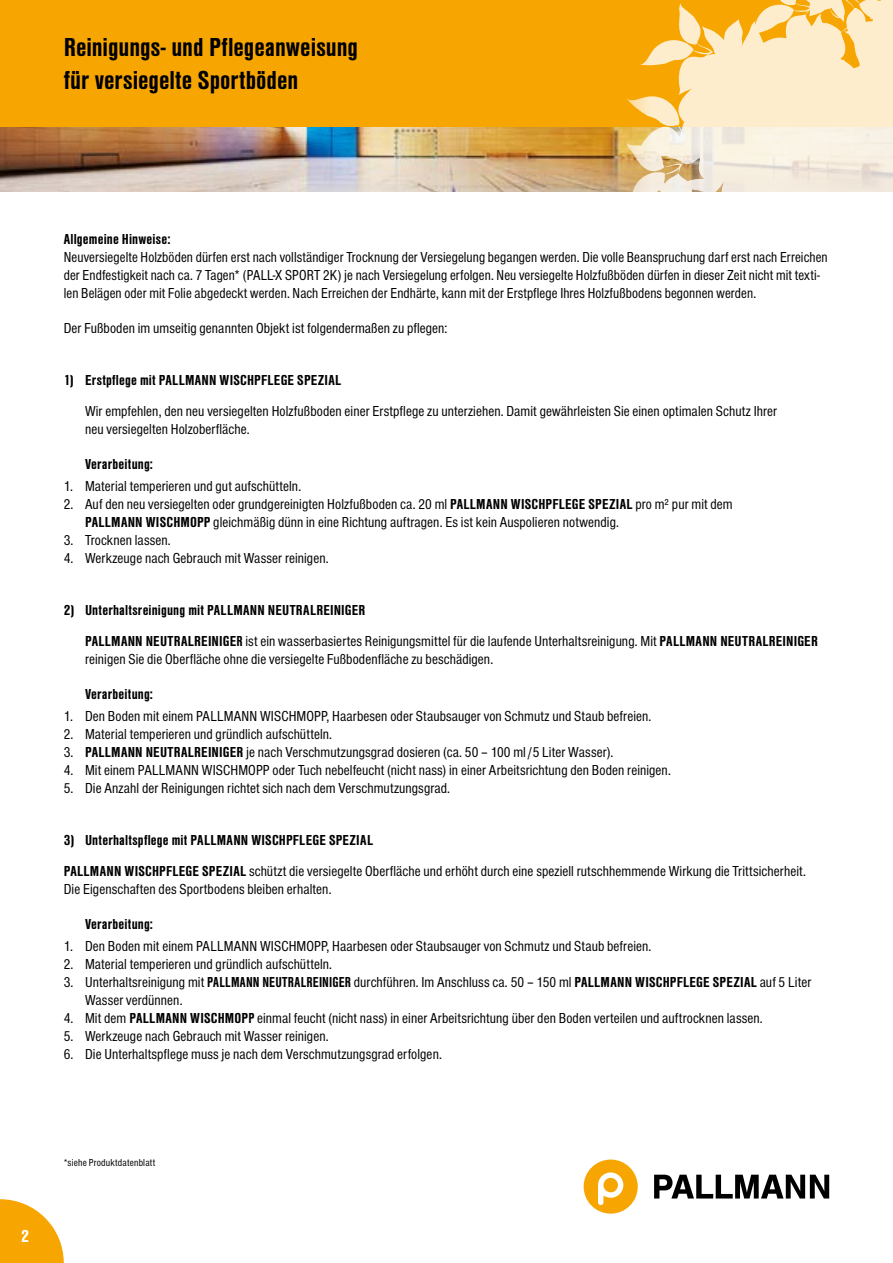
<style>
.page{position:relative;width:893px;height:1263px;background:#fff}
.page>*{position:absolute;margin:0;border:0;box-sizing:border-box;transform-origin:0 0}
.t1{font:700 27px/33px "Nimbus San Con";color:#000;scale:1.1 1}
.t2{font:700 18px "Nimbus San Con";color:#fff;scale:1.1 1}
.t3{font:15px/18px "Nimbus San Con";letter-spacing:.005em;color:#000}
.t4{font:700 15px/30.8px "Nimbus San Con";letter-spacing:.01em;color:#000;scale:1.1 1}
.t5{font:10.5px "Nimbus San Con";letter-spacing:.02em;color:#000}
.s1{font-weight:700}
.s2{font-weight:400}
</style>
<div class="page">
<svg style="left:0;top:1199px;width:64px;height:64px"></svg>
<div style="left:0;top:0;width:893px;height:128px;background:#f7a500"></div>
<img style="left:0;top:128px;width:627px;height:63px">
<svg style="left:627px;top:40px;width:48px;height:152px"></svg>
<svg style="left:675px;top:0;width:218px;height:192px;background:#f8e3ba"></svg>
<div style="left:584px;top:1159px;width:54px;height:54px;background:#f7a500;border-radius:50%"></div>
<svg style="left:598px;top:1172px;width:25px;height:33px"></svg>
<svg style="left:654px;top:1175px;width:175px;height:23px"></svg>
<h1 class="t1" style="left:64px;top:31px;width:269px">Reinigungs- und Pflegeanweisung für versiegelte Sportböden</h1>
<p class="t4" style="left:64px;top:224px;width:99px">Allgemeine Hinweise:</p>
<p class="t3" style="left:64px;top:248px;width:765px">Neuversiegelte Holzböden dürfen erst nach vollständiger Trocknung der Versiegelung begangen werden. Die volle Beanspruchung darf erst nach Erreichen der Endfestigkeit nach ca. 7 Tagen* (PALL-X SPORT 2K) je nach Versiegelung erfolgen. Neu versiegelte Holzfußböden dürfen in dieser Zeit nicht mit texti&shy;len Belägen oder mit Folie abgedeckt werden. Nach Erreichen der Endhärte, kann mit der Erstpflege Ihres Holzfußbodens begonnen werden.</p>
<p class="t3" style="left:64px;top:319px;width:385px">Der Fußboden im umseitig genannten Objekt ist folgendermaßen zu pflegen:</p>
<p class="t4" style="left:64px;top:365px;width:254px">1) Erstpflege mit PALLMANN WISCHPFLEGE SPEZIAL</p>
<p class="t3" style="left:85px;top:402px;width:694px">Wir empfehlen, den neu versiegelten Holzfußboden einer Erstpflege zu unterziehen. Damit gewährleisten Sie einen optimalen Schutz Ihrer neu versiegelten Holzoberfläche.</p>
<p class="t4" style="left:85px;top:449px;width:63px">Verarbeitung:</p>
<p class="t3" style="left:64px;top:477px;width:239px">1. Material temperieren und gut aufschütteln.</p>
<p class="t3" style="left:85px;top:495px;width:649px;text-indent:-21px">2. Auf den neu versiegelten oder grundgereinigten Holzfußboden ca. 20 ml <span class="s1">PALLMANN WISCHPFLEGE SPEZIAL</span> pro m² pur mit dem<br><span class="s1">PALLMANN WISCHMOPP</span> gleichmäßig dünn in eine Richtung auftragen. Es ist kein Auspolieren notwendig.</p>
<p class="t3" style="left:64px;top:531px;width:109px">3. Trocknen lassen.</p>
<p class="t3" style="left:64px;top:549px;width:266px">4. Werkzeuge nach Gebrauch mit Wasser reinigen.</p>
<p class="t4" style="left:85px;top:595px;width:668px;text-indent:-21px">2) Unterhaltsreinigung mit PALLMANN NEUTRALREINIGER<br>PALLMANN NEUTRALREINIGER <span class="s2">ist ein wasserbasiertes Reinigungsmittel für die laufende Unterhaltsreinigung. Mit</span> PALLMANN NEUTRALREINIGER</p>
<p class="t3" style="left:85px;top:650px;width:410px">reinigen Sie die Oberfläche ohne die versiegelte Fußbodenfläche zu beschädigen.</p>
<p class="t4" style="left:85px;top:679px;width:63px">Verarbeitung:</p>
<p class="t3" style="left:64px;top:707px;width:589px">1. Den Boden mit einem PALLMANN WISCHMOPP, Haarbesen oder Staubsauger von Schmutz und Staub befreien.</p>
<p class="t3" style="left:64px;top:725px;width:270px">2. Material temperieren und gründlich aufschütteln.</p>
<p class="t3" style="left:64px;top:743px;width:551px">3. <span class="s1">PALLMANN NEUTRALREINIGER</span> je nach Verschmutzungsgrad dosieren (ca. 50 – 100 ml / 5 Liter Wasser).</p>
<p class="t3" style="left:64px;top:761px;width:609px">4. Mit einem PALLMANN WISCHMOPP oder Tuch nebelfeucht (nicht nass) in einer Arbeitsrichtung den Boden reinigen.</p>
<p class="t3" style="left:64px;top:779px;width:388px">5. Die Anzahl der Reinigungen richtet sich nach dem Verschmutzungsgrad.</p>
<p class="t3" style="left:64px;top:825px;width:744px;line-height:30.8px"><span class="s1">3) Unterhaltspflege mit PALLMANN WISCHPFLEGE SPEZIAL<br>PALLMANN WISCHPFLEGE SPEZIAL</span> schützt die versiegelte Oberfläche und erhöht durch eine speziell rutschhemmende Wirkung die Trittsicherheit.</p>
<p class="t3" style="left:64px;top:880px;width:269px">Die Eigenschaften des Sportbodens bleiben erhalten.</p>
<p class="t4" style="left:85px;top:909px;width:63px">Verarbeitung:</p>
<p class="t3" style="left:64px;top:937px;width:589px">1. Den Boden mit einem PALLMANN WISCHMOPP, Haarbesen oder Staubsauger von Schmutz und Staub befreien.</p>
<p class="t3" style="left:64px;top:955px;width:270px">2. Material temperieren und gründlich aufschütteln.</p>
<p class="t3" style="left:85px;top:973px;width:728px;text-indent:-21px">3. Unterhaltsreinigung mit <span class="s1">PALLMANN NEUTRALREINIGER</span> durchführen. Im Anschluss ca. 50 – 150 ml <span class="s1">PALLMANN WISCHPFLEGE SPEZIAL</span> auf 5 Liter<br>Wasser verdünnen.</p>
<p class="t3" style="left:64px;top:1009px;width:700px">4. Mit dem <span class="s1">PALLMANN WISCHMOPP</span> einmal feucht (nicht nass) in einer Arbeitsrichtung über den Boden verteilen und auftrocknen lassen.</p>
<p class="t3" style="left:64px;top:1027px;width:266px">5. Werkzeuge nach Gebrauch mit Wasser reinigen.</p>
<p class="t3" style="left:64px;top:1045px;width:380px">6. Die Unterhaltspflege muss je nach dem Verschmutzungsgrad erfolgen.</p>
<p class="t2" style="left:21px;top:1226px;width:9px">2</p>
<p class="t5" style="left:64px;top:1156px;width:93px">*siehe Produktdatenblatt</p>
</div>
